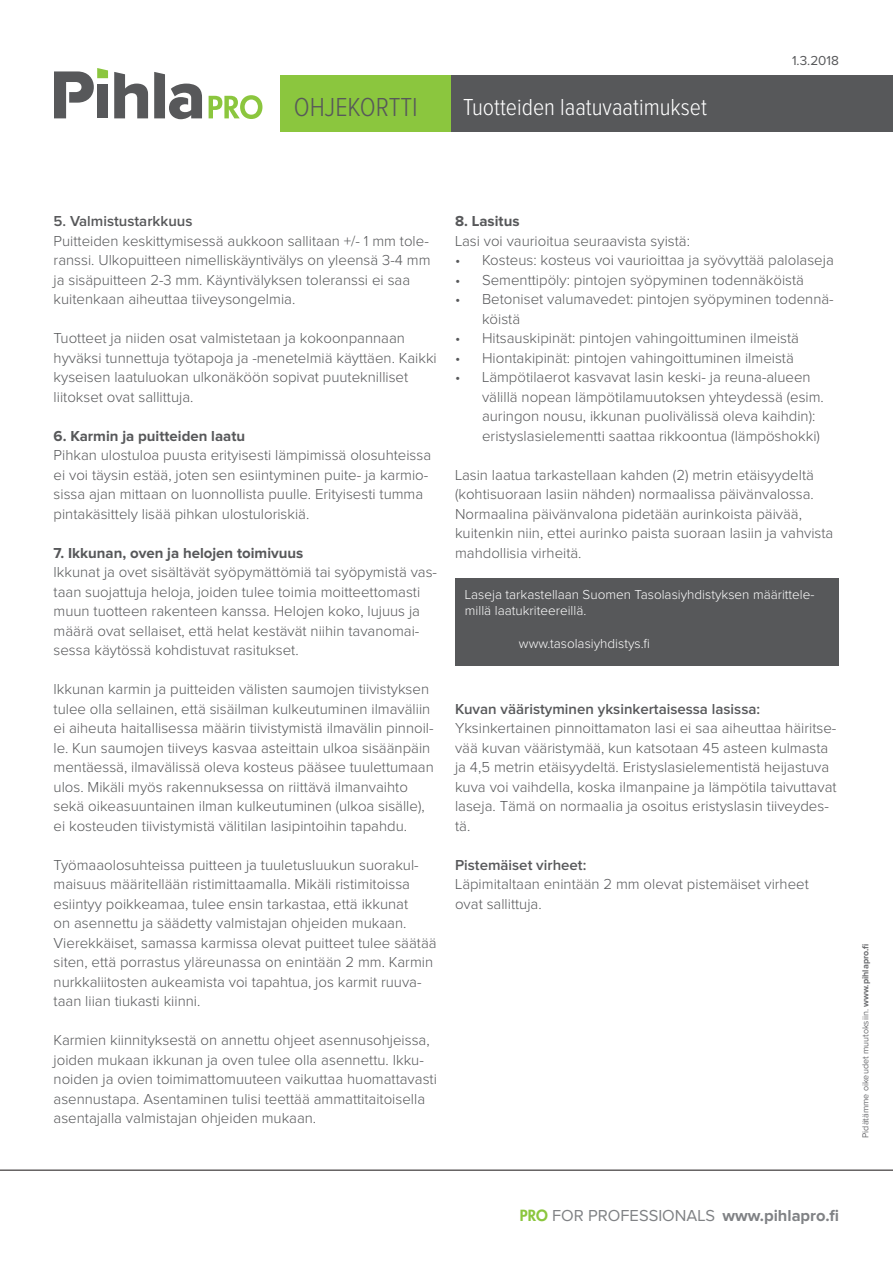
<style>
.page{position:relative;width:893px;height:1263px;background:#fff}
.page>*{position:absolute;margin:0;border:0;box-sizing:border-box;transform-origin:0 0}
.t1{font:300 27px "Proxima Nova Cond";color:#57585a}
.t2{font:300 24px "Proxima Nova Cond";color:#fff}
.t3{font:16.5px "Proxima Nova";color:#808285}
.PRO_Leipäteksti{font:300 15px/19.5px "Proxima Nova";color:#57585a}
.PRO_Leipäteksti-2{font:600 15px "Proxima Nova";color:#57585a}
.PRO_Leipäteksti-3{font:700 15px "Proxima Nova";color:#57585a}
.PRO_Boxin_leipätekst{font:300 13.5px/16.5px "Proxima Nova";color:#fff}
.t4{font:13.5px "Proxima Nova";color:#57585a}
.t5{font:9px "Proxima Nova";color:#6c6d70}
.s1{font-weight:700}
.s2{font-family:"Futura Std";font-weight:800;font-size:15px;color:#8bc63e}
</style>
<div class="page">
<hr style="left:0;top:1169px;width:893px;height:2px;background:#231f20">
<div style="left:446px;top:75px;width:447px;height:57px;background:#57585a"></div>
<svg style="left:114px;top:72px;width:34px;height:46px"></svg>
<svg style="left:54px;top:68px;width:54px;height:50px"></svg>
<svg style="left:154px;top:72px;width:48px;height:47px"></svg>
<svg style="left:209px;top:95px;width:53px;height:24px"></svg>
<div style="left:281px;top:75px;width:170px;height:57px;background:#8bc63e"></div>
<div style="left:455px;top:579px;width:384px;height:87px;background:#57585a"></div>
<h1 class="t1" style="left:294px;top:95px;width:125px">OHJEKORTTI</h1>
<h2 class="t2" style="left:463px;top:96px;width:245px">Tuotteiden laatuvaatimukset</h2>
<p class="t4" style="left:792px;top:54px;width:48px">1.3.2018</p>
<p class="PRO_Leipäteksti-2" style="left:54px;top:214px;width:140px">5. Valmistustarkkuus</p>
<p class="PRO_Leipäteksti" style="left:54px;top:232px;width:378px">Puitteiden keskittymisessä aukkoon sallitaan +/- 1 mm tole&shy;ranssi. Ulkopuitteen nimelliskäyntivälys on yleensä 3-4 mm ja sisäpuitteen 2-3 mm. Käyntivälyksen toleranssi ei saa kuitenkaan aiheuttaa tiiveysongelmia.</p>
<p class="PRO_Leipäteksti" style="left:54px;top:329px;width:385px">Tuotteet ja niiden osat valmistetaan ja kokoonpannaan hyväksi tunnettuja työtapoja ja -menetelmiä käyttäen. Kaikki kyseisen laatuluokan ulkonäköön sopivat puuteknilliset liitokset ovat sallittuja.</p>
<p class="PRO_Leipäteksti-3" style="left:54px;top:429px;width:193px">6. Karmin ja puitteiden laatu</p>
<p class="PRO_Leipäteksti" style="left:54px;top:446px;width:379px">Pihkan ulostuloa puusta erityisesti lämpimissä olosuhteissa ei voi täysin estää, joten sen esiintyminen puite- ja karmio&shy;sissa ajan mittaan on luonnollista puulle. Erityisesti tumma pintakäsittely lisää pihkan ulostuloriskiä.</p>
<p class="PRO_Leipäteksti-3" style="left:54px;top:546px;width:251px">7. Ikkunan, oven ja helojen toimivuus</p>
<p class="PRO_Leipäteksti" style="left:54px;top:563px;width:385px">Ikkunat ja ovet sisältävät syöpymättömiä tai syöpymistä vas&shy;taan suojattuja heloja, joiden tulee toimia moitteettomasti muun tuotteen rakenteen kanssa. Helojen koko, lujuus ja määrä ovat sellaiset, että helat kestävät niihin tavanomai&shy;sessa käytössä kohdistuvat rasitukset.</p>
<p class="PRO_Leipäteksti" style="left:54px;top:680px;width:382px">Ikkunan karmin ja puitteiden välisten saumojen tiivistyksen tulee olla sellainen, että sisäilman kulkeutuminen ilmaväliin ei aiheuta haitallisessa määrin tiivistymistä ilmavälin pinnoil&shy;le. Kun saumojen tiiveys kasvaa asteittain ulkoa sisäänpäin mentäessä, ilmavälissä oleva kosteus pääsee tuulettumaan ulos. Mikäli myös rakennuksessa on riittävä ilmanvaihto sekä oikeasuuntainen ilman kulkeutuminen (ulkoa sisälle), ei kosteuden tiivistymistä välitilan lasipintoihin tapahdu.</p>
<p class="PRO_Leipäteksti" style="left:54px;top:856px;width:385px">Työmaaolosuhteissa puitteen ja tuuletusluukun suorakul&shy;maisuus määritellään ristimittaamalla. Mikäli ristimitoissa esiintyy poikkeamaa, tulee ensin tarkastaa, että ikkunat<br>on asennettu ja säädetty valmistajan ohjeiden mukaan.<br>Vierekkäiset, samassa karmissa olevat puitteet tulee säätää siten, että porrastus yläreunassa on enintään 2 mm. Karmin nurkkaliitosten aukeamista voi tapahtua, jos karmit ruuva&shy;taan liian tiukasti kiinni.</p>
<p class="PRO_Leipäteksti" style="left:54px;top:1031px;width:385px">Karmien kiinnityksestä on annettu ohjeet asennusohjeissa, joiden mukaan ikkunan ja oven tulee olla asennettu. Ikku&shy;noiden ja ovien toimimattomuuteen vaikuttaa huomattavasti asennustapa. Asentaminen tulisi teettää ammattitaitoisella asentajalla valmistajan ohjeiden mukaan.</p>
<p class="PRO_Leipäteksti-3" style="left:455px;top:214px;width:66px">8. Lasitus</p>
<p class="PRO_Leipäteksti" style="left:455px;top:232px;width:236px">Lasi voi vaurioitua seuraavista syistä:</p>
<p class="PRO_Leipäteksti" style="left:455px;top:251px;width:380px">• Kosteus: kosteus voi vaurioittaa ja syövyttää palolaseja</p>
<p class="PRO_Leipäteksti" style="left:455px;top:271px;width:350px">• Sementtipöly: pintojen syöpyminen todennäköistä</p>
<p class="PRO_Leipäteksti" style="left:482px;top:290px;width:353px;text-indent:-27px">• Betoniset valumavedet: pintojen syöpyminen todennä&shy;köistä</p>
<p class="PRO_Leipäteksti" style="left:455px;top:329px;width:345px">• Hitsauskipinät: pintojen vahingoittuminen ilmeistä</p>
<p class="PRO_Leipäteksti" style="left:455px;top:349px;width:340px">• Hiontakipinät: pintojen vahingoittuminen ilmeistä</p>
<p class="PRO_Leipäteksti" style="left:482px;top:368px;width:343px;text-indent:-27px">• Lämpötilaerot kasvavat lasin keski- ja reuna-alueen välillä nopean lämpötilamuutoksen yhteydessä (esim. auringon nousu, ikkunan puolivälissä oleva kaihdin): eristyslasielementti saattaa rikkoontua (lämpöshokki)</p>
<p class="PRO_Leipäteksti" style="left:455px;top:466px;width:380px">Lasin laatua tarkastellaan kahden (2) metrin etäisyydeltä (kohtisuoraan lasiin nähden) normaalissa päivänvalossa.<br>Normaalina päivänvalona pidetään aurinkoista päivää, kuitenkin niin, ettei aurinko paista suoraan lasiin ja vahvista mahdollisia virheitä.</p>
<p class="PRO_Boxin_leipätekst" style="left:465px;top:586px;width:351px">Laseja tarkastellaan Suomen Tasolasiyhdistyksen määrittele&shy;millä laatukriteereillä.</p>
<p class="PRO_Boxin_leipätekst" style="left:519px;top:636px;width:132px">www.tasolasiyhdistys.fi</p>
<p class="PRO_Leipäteksti-2" style="left:455px;top:702px;width:306px">Kuvan vääristyminen yksinkertaisessa lasissa:</p>
<p class="PRO_Leipäteksti" style="left:455px;top:719px;width:383px">Yksinkertainen pinnoittamaton lasi ei saa aiheuttaa häiritse&shy;vää kuvan vääristymää, kun katsotaan 45 asteen kulmasta ja 4,5 metrin etäisyydeltä. Eristyslasielementistä heijastuva kuva voi vaihdella, koska ilmanpaine ja lämpötila taivuttavat laseja. Tämä on normaalia ja osoitus eristyslasin tiiveydes&shy;tä.</p>
<p class="PRO_Leipäteksti-2" style="left:455px;top:858px;width:133px">Pistemäiset virheet:</p>
<p class="PRO_Leipäteksti" style="left:455px;top:875px;width:355px">Läpimitaltaan enintään 2 mm olevat pistemäiset virheet ovat sallittuja.</p>
<p class="t5" style="left:861px;top:1138px;width:196px;rotate:-90deg">Pidätämme oikeudet muutoksiin. <span class="s1">www.pihlapro.fi</span></p>
<p class="t3" style="left:520px;top:1208px;width:321px"><span class="s2">PRO</span> FOR PROFESSIONALS <span class="s1">www.pihlapro.fi</span></p>
</div>
